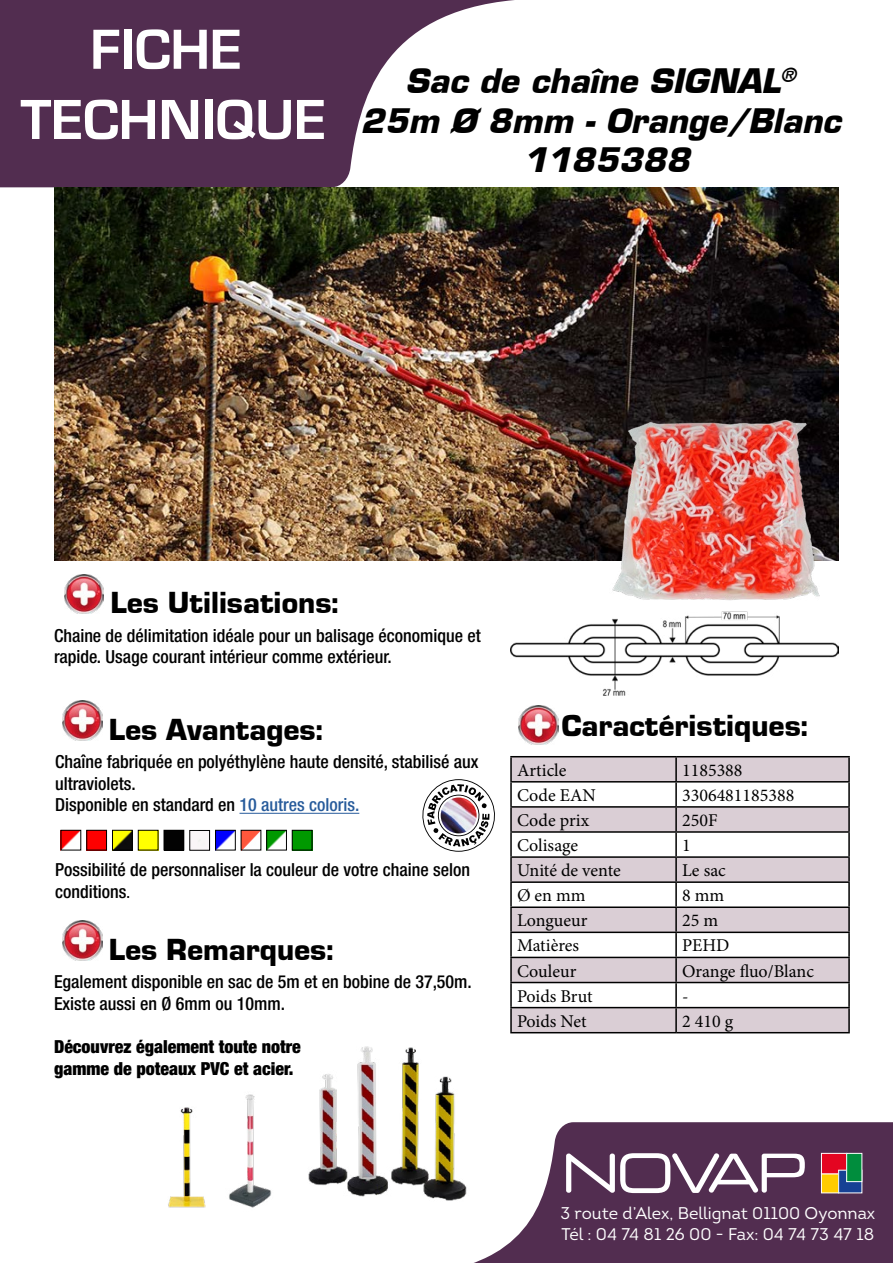
<style>
.page{position:relative;width:893px;height:1263px;background:#fff}
.page>*{position:absolute;margin:0;border:0;box-sizing:border-box;transform-origin:0 0}
.t1{font:700 58.5px/70.2px "Eurostile T";color:#fff;text-align:center}
.t2{font:italic 700 33px/39.6px "Eurostile";color:#000;text-align:center}
.t3{font:900 31.5px "Eurostile";color:#000}
.t4{font:500 condensed 18px/21.6px "Helvetica Neue";color:#000}
.t5{font:18px "Minion Pro";color:#000}
.t6{font:900 condensed 18px/21.6px "Helvetica Neue";color:#000}
.t7{font:16.95px/20.2px "Intro";color:#fff}
.s1{color:#275b9b}
.s2{font-size:15px}
</style>
<div class="page">
<svg style="left:474px;top:1122px;width:419px;height:141px;background:#684867"></svg>
<svg style="left:566px;top:1153px;width:239px;height:40px"></svg>
<div style="left:821px;top:1174px;width:18px;height:19px;background:#fc0"></div>
<div style="left:821px;top:1174px;width:18px;height:19px;border:1px solid #fff"></div>
<div style="left:821px;top:1153px;width:26px;height:21px;background:#e40521"></div>
<div style="left:821px;top:1153px;width:26px;height:21px;border:1px solid #fff"></div>
<div style="left:839px;top:1170px;width:23px;height:23px;background:#164194"></div>
<div style="left:838px;top:1170px;width:24px;height:23px;border:1px solid #fff"></div>
<div style="left:847px;top:1153px;width:15px;height:28px;background:#008d3d"></div>
<div style="left:847px;top:1153px;width:15px;height:29px;border:1px solid #fff"></div>
<svg style="left:0;top:0;width:514px;height:187px;fill:#522d50"></svg>
<img style="left:54px;top:187px;width:785px;height:373px">
<hr style="left:240px;top:813px;width:119px;height:1px;background:#275b9b">
<img style="left:62px;top:920px;width:40px;height:40px">
<img style="left:62px;top:701px;width:40px;height:39px">
<img style="left:64px;top:574px;width:40px;height:40px">
<img style="left:519px;top:705px;width:39px;height:40px">
<svg style="left:512px;top:757px;width:336px;height:275px;fill:#daced5"></svg>
<hr style="left:510px;top:756px;width:166px;height:1px;background:#000">
<hr style="left:510px;top:757px;width:2px;height:24px;background:#000">
<hr style="left:676px;top:756px;width:174px;height:1px;background:#000">
<hr style="left:675px;top:757px;width:2px;height:24px;background:#000">
<hr style="left:848px;top:757px;width:2px;height:24px;background:#000">
<hr style="left:510px;top:781px;width:166px;height:1px;background:#000">
<hr style="left:510px;top:782px;width:2px;height:24px;background:#000">
<hr style="left:676px;top:781px;width:174px;height:1px;background:#000">
<hr style="left:675px;top:782px;width:2px;height:24px;background:#000">
<hr style="left:848px;top:782px;width:2px;height:24px;background:#000">
<hr style="left:510px;top:806px;width:166px;height:2px;background:#000">
<hr style="left:510px;top:808px;width:2px;height:23px;background:#000">
<hr style="left:676px;top:806px;width:174px;height:2px;background:#000">
<hr style="left:675px;top:808px;width:2px;height:23px;background:#000">
<hr style="left:848px;top:808px;width:2px;height:23px;background:#000">
<hr style="left:510px;top:831px;width:166px;height:2px;background:#000">
<hr style="left:510px;top:833px;width:2px;height:23px;background:#000">
<hr style="left:676px;top:831px;width:174px;height:2px;background:#000">
<hr style="left:675px;top:833px;width:2px;height:23px;background:#000">
<hr style="left:848px;top:833px;width:2px;height:23px;background:#000">
<hr style="left:510px;top:856px;width:166px;height:2px;background:#000">
<hr style="left:510px;top:858px;width:2px;height:23px;background:#000">
<hr style="left:676px;top:856px;width:174px;height:2px;background:#000">
<hr style="left:675px;top:858px;width:2px;height:23px;background:#000">
<hr style="left:848px;top:858px;width:2px;height:23px;background:#000">
<hr style="left:510px;top:881px;width:166px;height:2px;background:#000">
<hr style="left:510px;top:883px;width:2px;height:23px;background:#000">
<hr style="left:676px;top:881px;width:174px;height:2px;background:#000">
<hr style="left:675px;top:883px;width:2px;height:23px;background:#000">
<hr style="left:848px;top:883px;width:2px;height:23px;background:#000">
<hr style="left:510px;top:906px;width:166px;height:2px;background:#000">
<hr style="left:510px;top:908px;width:2px;height:23px;background:#000">
<hr style="left:676px;top:906px;width:174px;height:2px;background:#000">
<hr style="left:675px;top:908px;width:2px;height:23px;background:#000">
<hr style="left:848px;top:908px;width:2px;height:23px;background:#000">
<hr style="left:510px;top:931px;width:166px;height:2px;background:#000">
<hr style="left:510px;top:933px;width:2px;height:24px;background:#000">
<hr style="left:676px;top:931px;width:174px;height:2px;background:#000">
<hr style="left:675px;top:933px;width:2px;height:24px;background:#000">
<hr style="left:848px;top:933px;width:2px;height:24px;background:#000">
<hr style="left:510px;top:957px;width:166px;height:1px;background:#000">
<hr style="left:510px;top:958px;width:2px;height:24px;background:#000">
<hr style="left:676px;top:957px;width:174px;height:1px;background:#000">
<hr style="left:675px;top:958px;width:2px;height:24px;background:#000">
<hr style="left:848px;top:958px;width:2px;height:24px;background:#000">
<hr style="left:510px;top:982px;width:166px;height:1px;background:#000">
<hr style="left:510px;top:983px;width:2px;height:24px;background:#000">
<hr style="left:676px;top:982px;width:174px;height:1px;background:#000">
<hr style="left:675px;top:983px;width:2px;height:24px;background:#000">
<hr style="left:848px;top:983px;width:2px;height:24px;background:#000">
<hr style="left:510px;top:1007px;width:166px;height:1px;background:#000">
<hr style="left:510px;top:1008px;width:2px;height:24px;background:#000">
<hr style="left:676px;top:1007px;width:174px;height:1px;background:#000">
<hr style="left:675px;top:1008px;width:2px;height:24px;background:#000">
<hr style="left:848px;top:1008px;width:2px;height:24px;background:#000">
<hr style="left:510px;top:1032px;width:166px;height:1px;background:#000">
<hr style="left:676px;top:1032px;width:174px;height:1px;background:#000">
<img style="left:610px;top:374px;width:213px;height:227px">
<img style="left:308px;top:1046px;width:202px;height:158px">
<img style="left:510px;top:611px;width:329px;height:85px">
<svg style="left:422px;top:779px;width:73px;height:73px"></svg>
<img style="left:441px;top:797px;width:36px;height:36px;border-radius:18px">
<img style="left:198px;top:839px;width:7px;height:6px">
<div style="left:190px;top:830px;width:20px;height:20px;border:1px solid #000"></div>
<img style="left:217px;top:832px;width:16px;height:16px">
<div style="left:215px;top:830px;width:20px;height:20px;border:1px solid #000"></div>
<img style="left:114px;top:832px;width:16px;height:16px">
<div style="left:112px;top:830px;width:20px;height:20px;border:1px solid #000"></div>
<img style="left:140px;top:832px;width:16px;height:16px">
<div style="left:138px;top:830px;width:20px;height:20px;border:1px solid #000"></div>
<img style="left:166px;top:832px;width:16px;height:16px">
<div style="left:164px;top:830px;width:20px;height:20px;border:1px solid #000"></div>
<img style="left:243px;top:832px;width:16px;height:16px">
<div style="left:241px;top:830px;width:20px;height:20px;border:1px solid #000"></div>
<img style="left:63px;top:832px;width:16px;height:16px">
<div style="left:61px;top:830px;width:20px;height:20px;border:1px solid #000"></div>
<img style="left:89px;top:832px;width:16px;height:16px">
<div style="left:87px;top:830px;width:20px;height:20px;border:1px solid #000"></div>
<img style="left:268px;top:832px;width:17px;height:16px">
<div style="left:266px;top:830px;width:21px;height:20px;border:1px solid #000"></div>
<img style="left:294px;top:832px;width:16px;height:16px">
<div style="left:292px;top:830px;width:20px;height:20px;border:1px solid #000"></div>
<img style="left:168px;top:1107px;width:38px;height:101px">
<img style="left:229px;top:1094px;width:43px;height:114px">
<h1 class="t1" style="left:20px;top:13px;width:307px">FICHE<br>TECHNIQUE</h1>
<h2 class="t2" style="left:361px;top:61px;width:482px">Sac de chaîne SIGNAL<sup>®<br></sup>25m Ø 8mm - Orange/Blanc<br>1185388</h2>
<h3 class="t3" style="left:110px;top:585px;width:230px">Les Utilisations:</h3>
<p class="t4" style="left:54px;top:624px;width:428px">Chaine de délimitation idéale pour un balisage économique et rapide. Usage courant intérieur comme extérieur.</p>
<h3 class="t3" style="left:109px;top:712px;width:216px">Les Avantages:</h3>
<p class="t4" style="left:55px;top:751px;width:425px">Chaîne fabriquée en polyéthylène haute densité, stabilisé aux ultraviolets.<br>Disponible en standard en <span class="s1">10 autres coloris.</span></p>
<p class="t4" style="left:55px;top:859px;width:416px">Possibilité de personnaliser la couleur de votre chaine selon conditions<span class="s2">.</span></p>
<h3 class="t3" style="left:109px;top:932px;width:226px">Les Remarques:</h3>
<p class="t4" style="left:54px;top:971px;width:419px">Egalement disponible en sac de 5m et en bobine de 37,50m.<br>Existe aussi en Ø 6mm ou 10mm.</p>
<p class="t6" style="left:54px;top:1035px;width:248px">Découvrez également toute notre gamme de poteaux PVC et acier.</p>
<h3 class="t3" style="left:561px;top:708px;width:248px">Caractéristiques:</h3>
<p class="t5" style="left:517px;top:758px;width:51px">Article</p>
<p class="t5" style="left:682px;top:758px;width:62px">1185388</p>
<p class="t5" style="left:517px;top:783px;width:80px">Code EAN</p>
<p class="t5" style="left:682px;top:783px;width:114px">3306481185388</p>
<p class="t5" style="left:517px;top:808px;width:74px">Code prix</p>
<p class="t5" style="left:682px;top:808px;width:37px">250F</p>
<p class="t5" style="left:517px;top:833px;width:63px">Colisage</p>
<p class="t5" style="left:682px;top:833px;width:10px">1</p>
<p class="t5" style="left:517px;top:858px;width:105px">Unité de vente</p>
<p class="t5" style="left:682px;top:858px;width:45px">Le sac</p>
<p class="t5" style="left:517px;top:883px;width:70px">Ø en mm</p>
<p class="t5" style="left:682px;top:883px;width:44px">8 mm</p>
<p class="t5" style="left:517px;top:908px;width:72px">Longueur</p>
<p class="t5" style="left:682px;top:908px;width:38px">25 m</p>
<p class="t5" style="left:517px;top:934px;width:64px">Matières</p>
<p class="t5" style="left:682px;top:934px;width:49px">PEHD</p>
<p class="t5" style="left:517px;top:959px;width:61px">Couleur</p>
<p class="t5" style="left:682px;top:959px;width:133px">Orange fluo/Blanc</p>
<p class="t5" style="left:517px;top:984px;width:77px">Poids Brut</p>
<p class="t5" style="left:682px;top:984px;width:8px">-</p>
<p class="t5" style="left:517px;top:1009px;width:71px">Poids Net</p>
<p class="t5" style="left:682px;top:1009px;width:53px">2 410 g</p>
<p class="t7" style="left:560px;top:1203px;width:316px">3 route d’Alex, Bellignat 01100 Oyonnax<br>Tél : 04 74 81 26 00 - Fax: 04 74 73 47 18</p>
</div>
